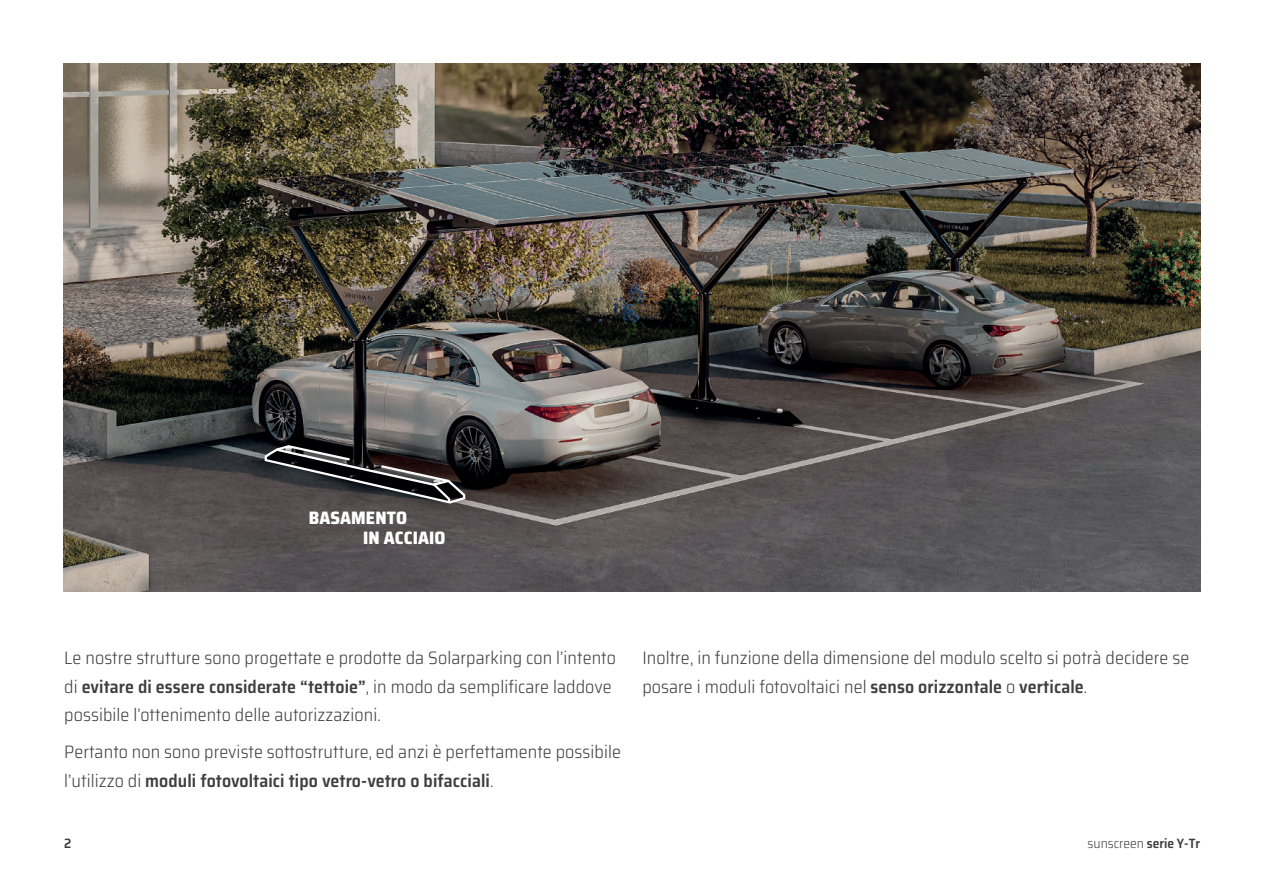
<style>
.page{position:relative;width:1263px;height:893px;background:#fff}
.page>*{position:absolute;margin:0;border:0;box-sizing:border-box;transform-origin:0 0}
.t1{font:300 semi-condensed 18px/28.5px "Saira";letter-spacing:.005em;color:#3e3e3f}
.t2{font:800 semi-condensed 18px/19.5px "Saira";letter-spacing:.005em;color:#fff}
.t3{font:300 semi-condensed 13.5px "Saira";color:#3e3e3f}
.t4{font:600 semi-condensed 13.5px "Saira";color:#3e3e3f}
.s1{font-weight:600}
</style>
<div class="page">
<img style="left:64px;top:64px;width:1136px;height:527px">
<svg style="left:263px;top:444px;width:203px;height:61px;background:#3f3d3f"></svg>
<p class="t2" style="left:363px;top:508px;width:84px;text-indent:-54px">BASAMENTO<br>IN ACCIAIO</p>
<p class="t1" style="left:64px;top:643px;width:553px">Le nostre strutture sono progettate e prodotte da Solarparking con l’intento di <span class="s1">evitare di essere considerate “tettoie”</span>, in modo da semplificare laddove possibile l’ottenimento delle autorizzazioni.</p>
<p class="t1" style="left:64px;top:737px;width:558px">Pertanto non sono previste sottostrutture, ed anzi è perfettamente possibile l’utilizzo di <span class="s1">moduli fotovoltaici tipo vetro-vetro o bifacciali</span>.</p>
<p class="t1" style="left:642px;top:643px;width:549px">Inoltre, in funzione della dimensione del modulo scelto si potrà decidere se posare i moduli fotovoltaici nel <span class="s1">senso orizzontale</span> o <span class="s1">verticale</span>.</p>
<p class="t4" style="left:64px;top:833px;width:9px">2</p>
<p class="t3" style="left:1087px;top:833px;width:114px">sunscreen <span class="s1">serie Y-Tr</span></p>
</div>
